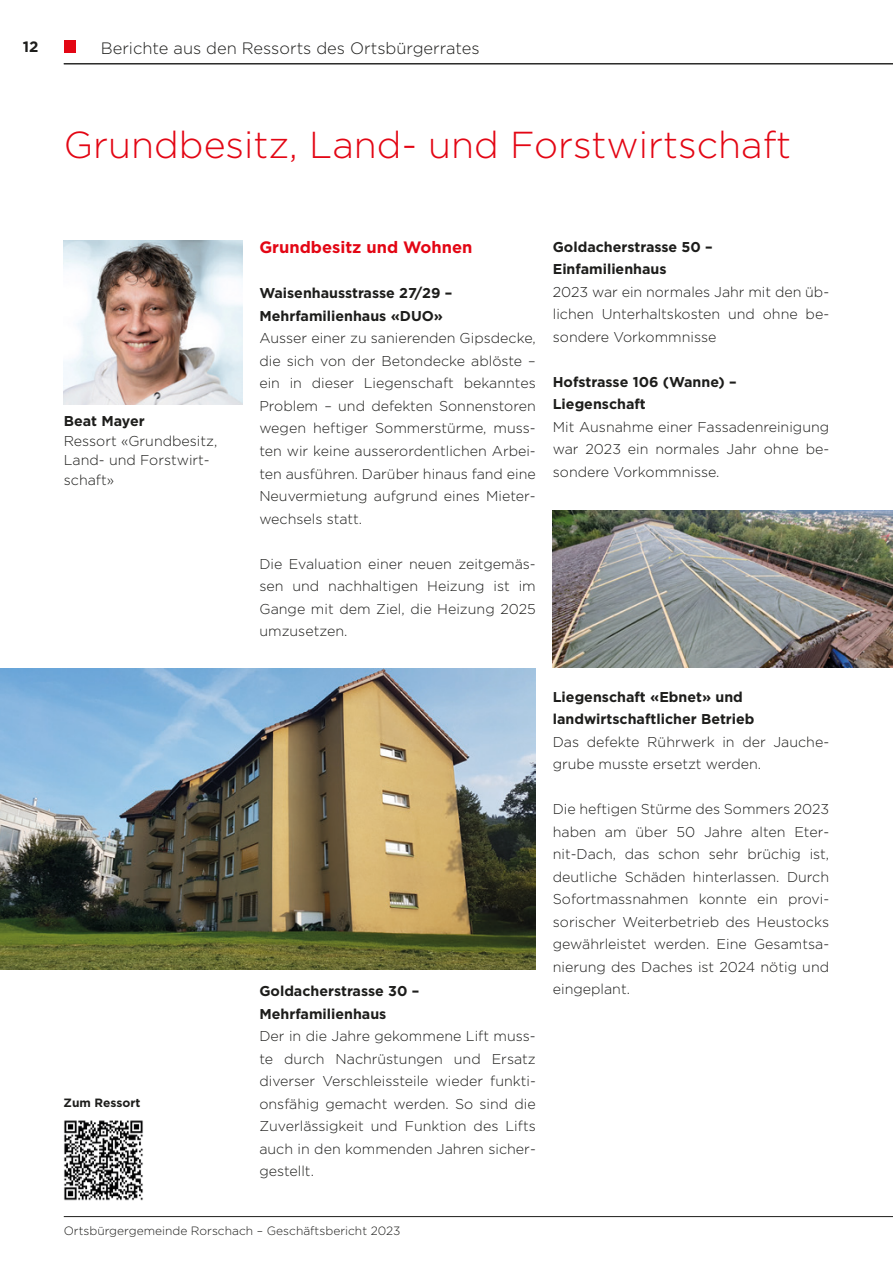
<style>
.page{position:relative;width:893px;height:1263px;background:#fff}
.page>*{position:absolute;margin:0;border:0;box-sizing:border-box;transform-origin:0 0}
.t1{font:300 37.5px "Gotham";color:#e30614}
.t2{font:300 16.5px "Gotham";color:#1d1d1b}
.t3{font:700 16.5px "Gotham";color:#e30614}
.t4{font:700 15px "Gotham";color:#1d1d1b}
.t5{font:300 14.25px/22.5px "Gotham";color:#1d1d1b;text-align:justify}
.t6{font:700 14.25px/22.5px "Gotham";color:#1d1d1b}
.t7{font:300 12px "Gotham";color:#1d1d1b}
.t8{font:700 12px "Gotham";color:#1d1d1b}
</style>
<div class="page">
<div style="left:64px;top:41px;width:11px;height:12px;background:#e30614"></div>
<hr style="left:64px;top:1216px;width:829px;height:1px;background:#1d1d1b">
<div style="left:64px;top:40px;width:11px;height:12px;background:#e30614"></div>
<hr style="left:64px;top:63px;width:829px;height:1px;background:#1d1d1b">
<img style="left:64px;top:240px;width:178px;height:164px">
<img style="left:64px;top:1120px;width:79px;height:81px">
<img style="left:553px;top:510px;width:340px;height:157px">
<img style="left:0;top:668px;width:536px;height:301px">
<p class="t4" style="left:23px;top:37px;width:17px">12</p>
<p class="t2" style="left:101px;top:37px;width:380px">Berichte aus den Ressorts des Ortsbürgerrates</p>
<h1 class="t1" style="left:64px;top:121px;width:729px">Grundbesitz, Land- und Forstwirtschaft</h1>
<p class="t6" style="left:64px;top:410px;width:82px">Beat Mayer</p>
<p class="t5" style="left:64px;top:431px;width:155px;line-height:19.5px;text-align:left">Ressort «Grundbesitz,<br>Land- und Forstwirt&shy;schaft»</p>
<p class="t3" style="left:259px;top:237px;width:215px">Grundbesitz und Wohnen</p>
<p class="t6" style="left:259px;top:282px;width:194px">Waisenhausstrasse 27/29 –<br>Mehrfamilienhaus «DUO»</p>
<p class="t5" style="left:259px;top:327px;width:278px">Ausser einer zu sanierenden Gipsdecke, die sich von der Betondecke ablöste – ein in dieser Liegenschaft bekanntes Problem – und defekten Sonnenstoren wegen heftiger Sommerstürme, muss&shy;ten wir keine ausserordentlichen Arbei&shy;ten ausführen. Darüber hinaus fand eine Neuvermietung aufgrund eines Mieter&shy;wechsels statt.</p>
<p class="t5" style="left:259px;top:552px;width:278px">Die Evaluation einer neuen zeitgemäs&shy;sen und nachhaltigen Heizung ist im Gange mit dem Ziel, die Heizung 2025 umzusetzen.</p>
<p class="t6" style="left:553px;top:235px;width:162px">Goldacherstrasse 50 –<br>Einfamilienhaus</p>
<p class="t5" style="left:553px;top:280px;width:278px">2023 war ein normales Jahr mit den üb&shy;lichen Unterhaltskosten und ohne be&shy;sondere Vorkommnisse</p>
<p class="t6" style="left:553px;top:370px;width:185px">Hofstrasse 106 (Wanne) –<br>Liegenschaft</p>
<p class="t5" style="left:553px;top:415px;width:278px">Mit Ausnahme einer Fassadenreinigung war 2023 ein normales Jahr ohne be&shy;sondere Vorkommnisse.</p>
<p class="t8" style="left:64px;top:1095px;width:78px">Zum Ressort</p>
<p class="t6" style="left:259px;top:980px;width:161px">Goldacherstrasse 30 –<br>Mehrfamilienhaus</p>
<p class="t5" style="left:259px;top:1024px;width:278px">Der in die Jahre gekommene Lift muss&shy;te durch Nachrüstungen und Ersatz diverser Verschleissteile wieder funkti&shy;onsfähig gemacht werden. So sind die Zuverlässigkeit und Funktion des Lifts auch in den kommenden Jahren sicher&shy;gestellt.</p>
<p class="t6" style="left:553px;top:685px;width:203px">Liegenschaft «Ebnet» und landwirtschaftlicher Betrieb</p>
<p class="t5" style="left:553px;top:730px;width:278px">Das defekte Rührwerk in der Jauche&shy;grube musste ersetzt werden.</p>
<p class="t5" style="left:553px;top:797px;width:278px">Die heftigen Stürme des Sommers 2023 haben am über 50 Jahre alten Eter&shy;nit-Dach, das schon sehr brüchig ist, deutliche Schäden hinterlassen. Durch Sofortmassnahmen konnte ein provi&shy;sorischer Weiterbetrieb des Heustocks gewährleistet werden. Eine Gesamtsa&shy;nierung des Daches ist 2024 nötig und eingeplant.</p>
<p class="t7" style="left:64px;top:1223px;width:338px">Ortsbürgergemeinde Rorschach – Geschäftsbericht 2023</p>
</div>
